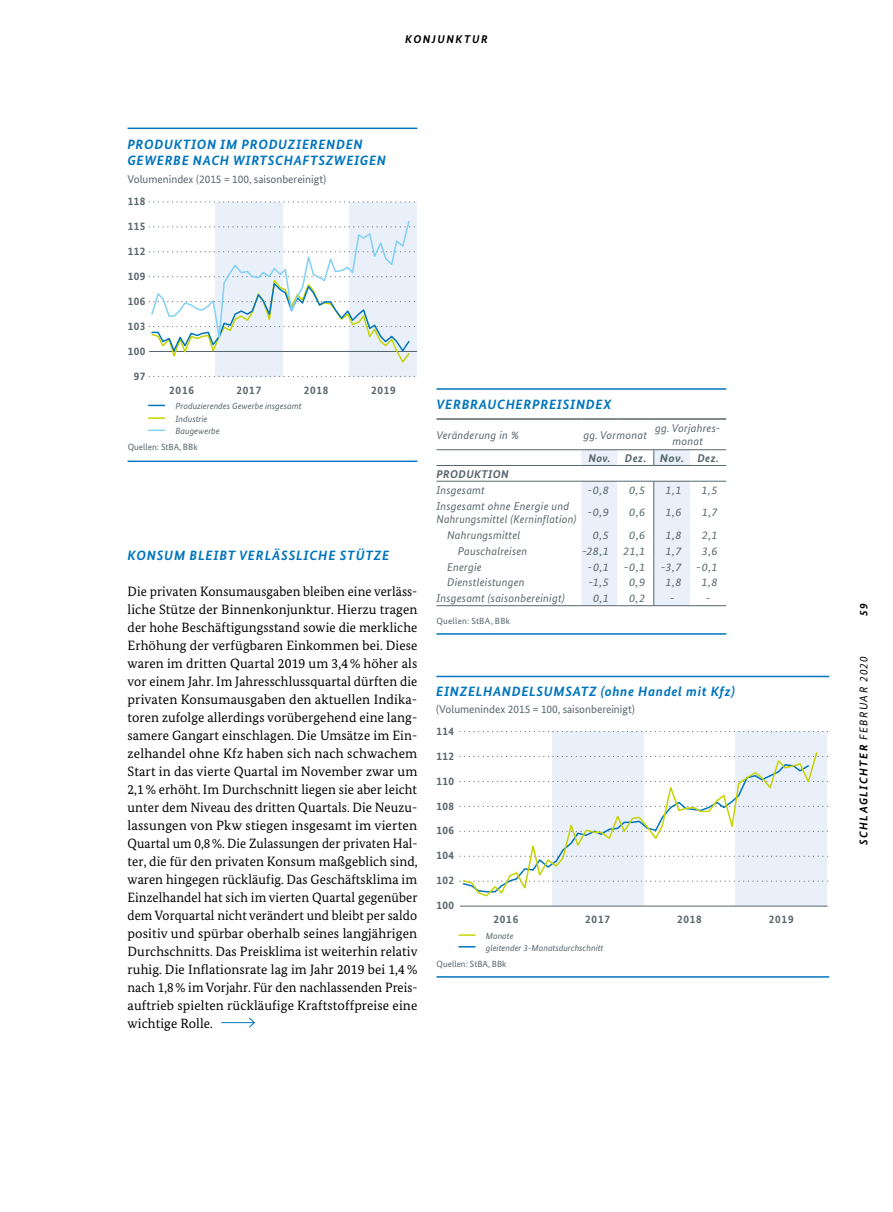
<style>
.page{position:relative;width:893px;height:1212px;background:#fff}
.page>*{position:absolute;margin:0;border:0;box-sizing:border-box;transform-origin:0 0}
.t1{font:13.5px/18px "Bundes Serif";letter-spacing:.01em;color:#000;text-align:justify}
.t2{font:italic 700 13.5px/16.2px "Bundes Sans";letter-spacing:.05em;color:#0075be}
.t3{font:italic 11.25px/13.5px "Bundes Sans";letter-spacing:.02em;color:#57666d;text-align:center}
.t4{font:italic 11.25px "Bundes Sans";letter-spacing:.02em;color:#57666d;scale:1.09 1}
.t5{font:700 11.25px "Bundes Sans";letter-spacing:.04em;color:#57666d}
.t6{font:11.25px "Bundes Sans";color:#57666d}
.t7{font:italic 700 11.25px "Bundes Sans";letter-spacing:.135em;color:#000}
.t8{font:italic 700 11.25px "Bundes Sans";letter-spacing:.03em;color:#57666d}
.t9{font:italic 9px "Bundes Sans";color:#57666d}
.t10{font:9px "Bundes Sans";color:#57666d}
.t11{font:9px "Bundes Sans";letter-spacing:.025em;color:#57666d}
.s1{font-weight:400}
</style>
<div class="page">
<hr style="left:436px;top:976px;width:393px;height:2px;background:#0075be">
<hr style="left:436px;top:676px;width:393px;height:1px;background:#0075be">
<div style="left:552px;top:732px;width:92px;height:174px;background:#e9f0fa"></div>
<div style="left:735px;top:732px;width:92px;height:174px;background:#e9f0fa"></div>
<hr style="left:460px;top:906px;width:368px;height:1px;background:#57666d">
<svg style="left:460px;top:731px;width:368px;height:1px"></svg>
<svg style="left:458px;top:946px;width:17px;height:1px"></svg>
<svg style="left:458px;top:934px;width:17px;height:2px"></svg>
<svg style="left:462px;top:752px;width:356px;height:145px"></svg>
<hr style="left:436px;top:418px;width:145px;height:2px;background:#57666d">
<hr style="left:581px;top:418px;width:37px;height:2px;background:#57666d">
<hr style="left:618px;top:418px;width:36px;height:2px;background:#57666d">
<hr style="left:654px;top:418px;width:36px;height:2px;background:#57666d">
<hr style="left:690px;top:418px;width:36px;height:2px;background:#57666d">
<svg style="left:436px;top:419px;width:290px;height:187px"></svg>
<hr style="left:436px;top:388px;width:290px;height:2px;background:#0075be">
<hr style="left:436px;top:633px;width:290px;height:2px;background:#0075be">
<hr style="left:128px;top:128px;width:289px;height:1px;background:#0075be">
<hr style="left:128px;top:460px;width:289px;height:2px;background:#0075be">
<div style="left:216px;top:202px;width:67px;height:174px;background:#e9f0fa"></div>
<div style="left:349px;top:202px;width:68px;height:174px;background:#e9f0fa"></div>
<svg style="left:149px;top:201px;width:266px;height:1px"></svg>
<svg style="left:149px;top:376px;width:268px;height:1px"></svg>
<svg style="left:148px;top:417px;width:17px;height:2px"></svg>
<svg style="left:148px;top:405px;width:17px;height:1px"></svg>
<svg style="left:148px;top:430px;width:17px;height:1px"></svg>
<svg style="left:149px;top:220px;width:268px;height:145px"></svg>
<svg style="left:221px;top:1017px;width:34px;height:11px"></svg>
<p class="t7" style="left:405px;top:32px;width:84px">KONJUNKTUR</p>
<p class="t2" style="left:127px;top:136px;width:260px">PRODUKTION IM PRODUZIERENDEN<br>GEWERBE NACH WIRTSCHAFTSZWEIGEN</p>
<p class="t6" style="left:128px;top:172px;width:200px">Volumenindex (2015 = 100, saisonbereinigt)</p>
<p class="t5" style="left:128px;top:194px;width:19px">118</p>
<p class="t5" style="left:128px;top:219px;width:19px">115</p>
<p class="t5" style="left:128px;top:244px;width:19px">112</p>
<p class="t5" style="left:128px;top:269px;width:19px">109</p>
<p class="t5" style="left:128px;top:294px;width:19px">106</p>
<p class="t5" style="left:128px;top:319px;width:19px">103</p>
<p class="t5" style="left:128px;top:344px;width:19px">100</p>
<p class="t5" style="left:134px;top:369px;width:13px">97</p>
<p class="t5" style="left:169px;top:383px;width:26px">2016</p>
<p class="t5" style="left:236px;top:383px;width:26px">2017</p>
<p class="t5" style="left:304px;top:383px;width:26px">2018</p>
<p class="t5" style="left:371px;top:383px;width:26px">2019</p>
<p class="t9" style="left:176px;top:401px;width:128px">Produzierendes Gewerbe insgesamt</p>
<p class="t9" style="left:176px;top:426px;width:46px">Baugewerbe</p>
<p class="t9" style="left:176px;top:413px;width:33px">Industrie</p>
<p class="t10" style="left:128px;top:441px;width:71px">Quellen: StBA, BBk</p>
<p class="t2" style="left:128px;top:547px;width:263px">KONSUM BLEIBT VERLÄSSLICHE STÜTZE</p>
<p class="t1" style="left:128px;top:582px;width:292px">Die privaten Konsumausgaben bleiben eine verläss&shy;liche Stütze der Binnenkonjunktur. Hierzu tragen der hohe Beschäftigungsstand sowie die merkliche Erhöhung der verfügbaren Einkommen bei. Diese waren im dritten Quartal 2019 um 3,4% höher als vor einem Jahr. Im Jahresschlussquartal dürften die privaten Konsumausgaben den aktuellen Indika&shy;toren zufolge allerdings vorübergehend eine lang&shy;samere Gangart einschlagen. Die Umsätze im Ein&shy;zelhandel ohne Kfz haben sich nach schwachem Start in das vierte Quartal im November zwar um 2,1% erhöht. Im Durchschnitt liegen sie aber leicht unter dem Niveau des dritten Quartals. Die Neuzu&shy;lassungen von Pkw stiegen insgesamt im vierten Quartal um 0,8%. Die Zulassungen der privaten Hal&shy;ter, die für den privaten Konsum maßgeblich sind, waren hingegen rückläufig. Das Geschäftsklima im Einzelhandel hat sich im vierten Quartal gegenüber dem Vorquartal nicht verändert und bleibt per saldo positiv und spürbar oberhalb seines langjährigen Durchschnitts. Das Preisklima ist weiterhin relativ ruhig. Die Inflationsrate lag im Jahr 2019 bei 1,4 % nach 1,8% im Vorjahr. Für den nachlassenden Preis&shy;auftrieb spielten rückläufige Kraftstoffpreise eine wichtige Rolle.</p>
<p class="t2" style="left:437px;top:396px;width:176px">VERBRAUCHERPREISINDEX</p>
<p class="t3" style="left:436px;top:428px;width:84px">Veränderung in %</p>
<p class="t3" style="left:583px;top:428px;width:65px">gg. Vormonat</p>
<p class="t3" style="left:655px;top:421px;width:67px">gg. Vorjahres&shy;monat</p>
<p class="t8" style="left:588px;top:451px;width:24px">Nov.</p>
<p class="t8" style="left:625px;top:451px;width:95px">Dez. Nov. Dez.</p>
<p class="t8" style="left:436px;top:467px;width:74px">PRODUKTION</p>
<p class="t3" style="left:436px;top:483px;width:50px">Insgesamt</p>
<p class="t4" style="left:587px;top:483px;width:21px">-0,8</p>
<p class="t4" style="left:629px;top:483px;width:16px">0,5</p>
<p class="t4" style="left:665px;top:483px;width:16px">1,1</p>
<p class="t4" style="left:701px;top:483px;width:16px">1,5</p>
<p class="t3" style="left:436px;top:499px;width:142px;text-align:left">Insgesamt ohne Energie und<br>Nahrungsmittel (Kerninflation)</p>
<p class="t4" style="left:587px;top:506px;width:21px">-0,9</p>
<p class="t4" style="left:629px;top:506px;width:16px">0,6</p>
<p class="t4" style="left:665px;top:506px;width:16px">1,6</p>
<p class="t4" style="left:702px;top:506px;width:16px">1,7</p>
<p class="t3" style="left:447px;top:528px;width:75px">Nahrungsmittel</p>
<p class="t4" style="left:593px;top:528px;width:16px">0,5</p>
<p class="t4" style="left:629px;top:528px;width:16px">0,6</p>
<p class="t4" style="left:665px;top:528px;width:16px">1,8</p>
<p class="t4" style="left:702px;top:528px;width:16px">2,1</p>
<p class="t3" style="left:458px;top:544px;width:71px">Pauschalreisen</p>
<p class="t4" style="left:582px;top:544px;width:59px">-28,1 21,1</p>
<p class="t4" style="left:665px;top:544px;width:16px">1,7</p>
<p class="t4" style="left:702px;top:544px;width:16px">3,6</p>
<p class="t3" style="left:447px;top:560px;width:36px">Energie</p>
<p class="t4" style="left:588px;top:560px;width:21px">-0,1</p>
<p class="t4" style="left:624px;top:560px;width:21px">-0,1</p>
<p class="t4" style="left:661px;top:560px;width:21px">-3,7</p>
<p class="t4" style="left:696px;top:560px;width:21px">-0,1</p>
<p class="t3" style="left:447px;top:576px;width:79px">Dienstleistungen</p>
<p class="t4" style="left:588px;top:576px;width:20px">-1,5</p>
<p class="t4" style="left:629px;top:576px;width:16px">0,9</p>
<p class="t4" style="left:665px;top:576px;width:16px">1,8</p>
<p class="t4" style="left:702px;top:576px;width:16px">1,8</p>
<p class="t3" style="left:436px;top:591px;width:130px">Insgesamt (saisonbereinigt)</p>
<p class="t4" style="left:593px;top:591px;width:16px">0,1</p>
<p class="t4" style="left:629px;top:591px;width:16px">0,2</p>
<p class="t4" style="left:670px;top:591px;width:6px">-</p>
<p class="t4" style="left:706px;top:591px;width:6px">-</p>
<p class="t11" style="left:436px;top:615px;width:75px">Quellen: StBA, BBk</p>
<p class="t2" style="left:436px;top:683px;width:300px">EINZELHANDELSUMSATZ (ohne Handel mit Kfz)</p>
<p class="t6" style="left:436px;top:702px;width:200px">(Volumenindex 2015 = 100, saisonbereinigt)</p>
<p class="t5" style="left:436px;top:724px;width:19px">114</p>
<p class="t5" style="left:436px;top:749px;width:19px">112</p>
<p class="t5" style="left:436px;top:774px;width:19px">110</p>
<p class="t5" style="left:436px;top:799px;width:19px">108</p>
<p class="t5" style="left:436px;top:824px;width:19px">106</p>
<p class="t5" style="left:436px;top:849px;width:19px">104</p>
<p class="t5" style="left:436px;top:873px;width:19px">102</p>
<p class="t5" style="left:436px;top:898px;width:19px">100</p>
<p class="t5" style="left:493px;top:913px;width:26px">2016</p>
<p class="t5" style="left:585px;top:913px;width:26px">2017</p>
<p class="t5" style="left:677px;top:913px;width:26px">2018</p>
<p class="t5" style="left:769px;top:913px;width:26px">2019</p>
<p class="t9" style="left:486px;top:930px;width:29px">Monate</p>
<p class="t9" style="left:486px;top:942px;width:119px">gleitender 3-Monatsdurchschnitt</p>
<p class="t10" style="left:437px;top:958px;width:71px">Quellen: StBA, BBk</p>
<p class="t7" style="left:857px;top:616px;width:14px;rotate:-90deg">59</p>
<p class="t7" style="left:857px;top:845px;width:190px;rotate:-90deg">SCHLAGLICHTER <span class="s1">FEBRUAR 2020</span></p>
</div>
